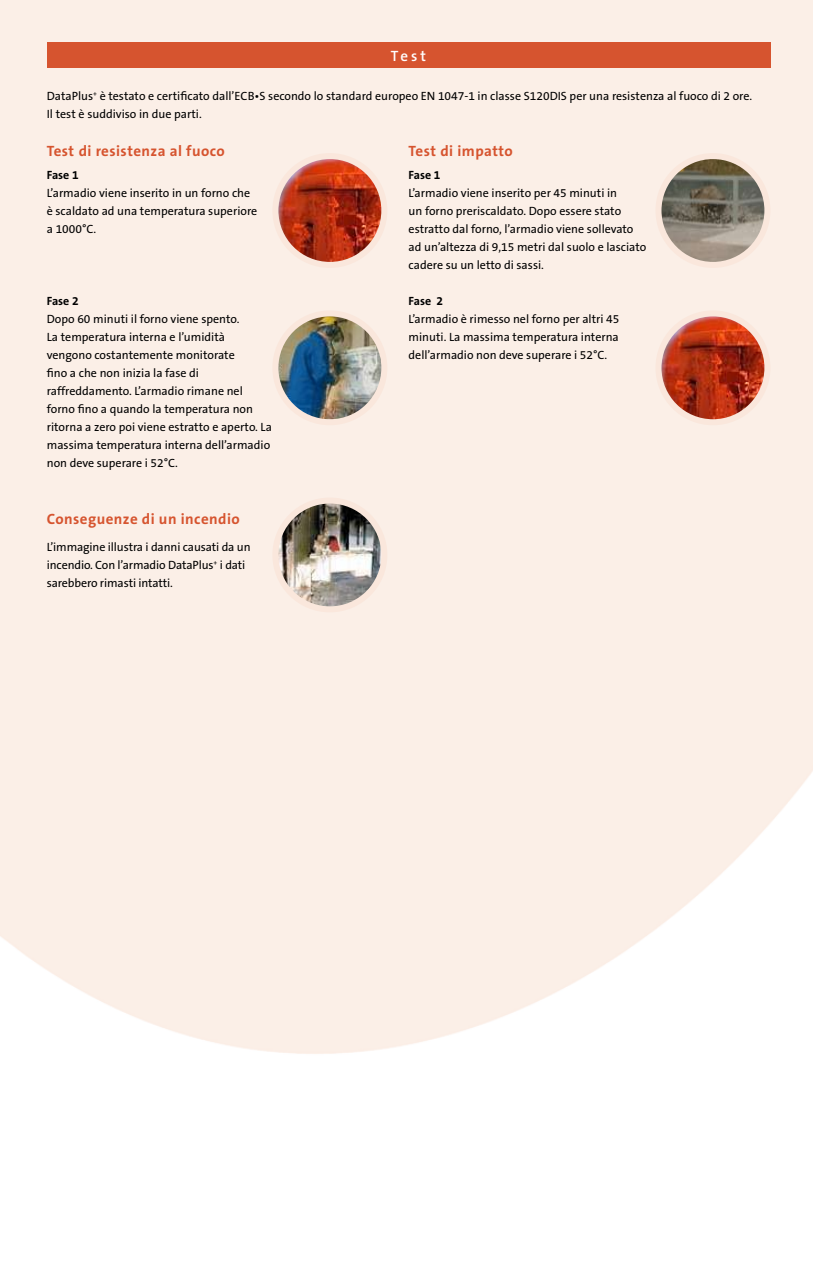
<style>
.page{position:relative;width:813px;height:1263px;background:#fff}
.page>*{position:absolute;margin:0;border:0;box-sizing:border-box;transform-origin:0 0}
.t1{font:700 15px "The Sans B7";letter-spacing:.03em;color:#d6542f}
.t2{font:600 15px "The Sans B6";color:#fff}
.t3{font:12px/18px "The Sans B5 Plain";color:#000}
.t4{font:700 12px "The Sans B7";color:#000}
</style>
<div class="page">
<img style="left:0;top:0;width:812px;height:1054px">
<div style="left:47px;top:43px;width:723px;height:25px;background:#d6542f"></div>
<img style="left:275px;top:156px;width:109px;height:109px;border-radius:54px">
<div style="left:272px;top:153px;width:115px;height:115px;border:6px solid #fae7dc;border-radius:50%"></div>
<img style="left:275px;top:313px;width:109px;height:107px">
<div style="left:272px;top:310px;width:115px;height:115px;border:6px solid #fae7dc;border-radius:50%"></div>
<img style="left:658px;top:156px;width:109px;height:109px;border-radius:54px">
<div style="left:655px;top:153px;width:115px;height:115px;border:6px solid #fae7dc;border-radius:50%"></div>
<img style="left:658px;top:313px;width:109px;height:109px;border-radius:54px">
<div style="left:655px;top:310px;width:115px;height:115px;border:6px solid #fae7dc;border-radius:50%"></div>
<img style="left:276px;top:500px;width:108px;height:109px">
<div style="left:272px;top:497px;width:115px;height:115px;border:6px solid #fae7dc;border-radius:50%"></div>
<p class="t2" style="left:391px;top:48px;width:36px">Test</p>
<p class="t3" style="left:47px;top:87px;width:706px">DataPlus<sup>+</sup> è testato e certificato dall’ECB•S secondo lo standard europeo EN 1047-1 in classe S120DIS per una resistenza al fuoco di 2 ore.<br>Il test è suddiviso in due parti.</p>
<p class="t1" style="left:47px;top:143px;width:179px">Test di resistenza al fuoco</p>
<p class="t1" style="left:408px;top:143px;width:106px">Test di impatto</p>
<p class="t4" style="left:47px;top:169px;width:33px">Fase 1</p>
<p class="t3" style="left:47px;top:184px;width:212px">L’armadio viene inserito in un forno che è scaldato ad una temperatura superiore a 1000°C.</p>
<p class="t4" style="left:47px;top:295px;width:33px">Fase 2</p>
<p class="t3" style="left:47px;top:310px;width:226px">Dopo 60 minuti il forno viene spento.<br>La temperatura interna e l’umidità vengono costantemente monitorate<br>fino a che non inizia la fase di raffreddamento. L’armadio rimane nel forno fino a quando la temperatura non ritorna a zero poi viene estratto e aperto. La massima temperatura interna dell’armadio non deve superare i 52°C.</p>
<p class="t1" style="left:47px;top:511px;width:194px">Conseguenze di un incendio</p>
<p class="t3" style="left:47px;top:538px;width:205px">L’immagine illustra i danni causati da un incendio. Con l’armadio DataPlus<sup>+</sup> i dati sarebbero rimasti intatti.</p>
<p class="t4" style="left:408px;top:169px;width:33px">Fase 1</p>
<p class="t3" style="left:408px;top:184px;width:239px">L’armadio viene inserito per 45 minuti in<br>un forno preriscaldato. Dopo essere stato estratto dal forno, l’armadio viene sollevato ad un’altezza di 9,15 metri dal suolo e lasciato cadere su un letto di sassi.</p>
<p class="t4" style="left:408px;top:295px;width:36px">Fase 2</p>
<p class="t3" style="left:408px;top:310px;width:212px;text-align:justify">L’armadio è rimesso nel forno per altri 45 minuti. La massima temperatura interna dell’armadio non deve superare i 52°C.</p>
</div>
